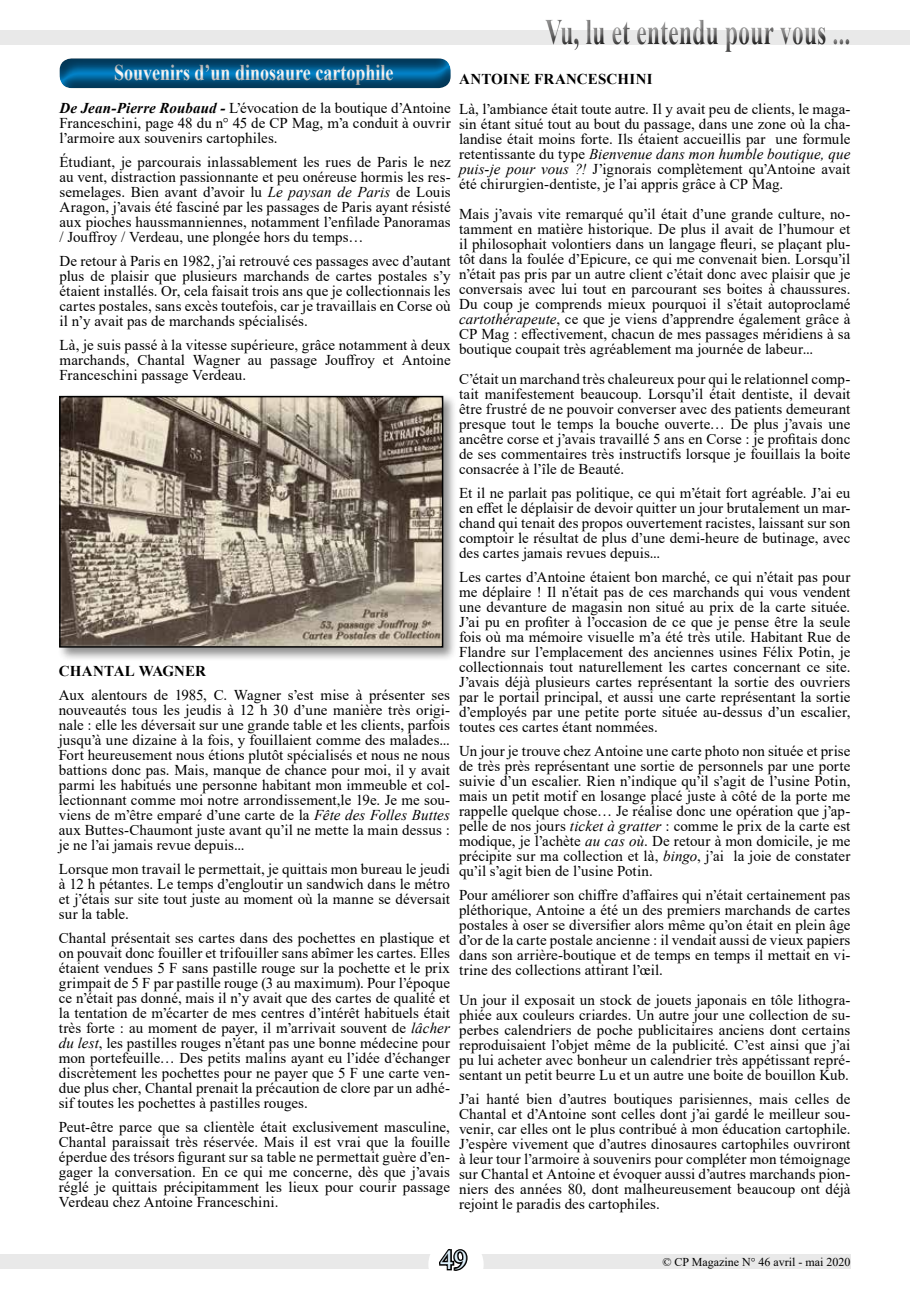
<style>
.page{position:relative;width:910px;height:1293px;background:#fff}
.page>*{position:absolute;margin:0;border:0;box-sizing:border-box;transform-origin:0 0}
.t1{font:700 36px "Times New Roman";color:#706f6f;scale:.67 1}
.t2{font:27px "Times New Roman";color:#dff2fd}
.t3{font:700 22.5px "Times New Roman";color:#fff;scale:.8 1}
.t4{font:15px/15px "Times New Roman";letter-spacing:.005em;color:#000;text-align:justify}
.t5{font:700 15px "Times New Roman";letter-spacing:.015em;color:#000}
.t6{font:12px "Times New Roman";color:#000}
.s1{font-weight:700;font-style:italic}
.s2{font-style:italic}
</style>
<div class="page">
<div style="left:0;top:1254px;width:850px;height:14px;background:#e9e9e9"></div>
<div style="left:0;top:30px;width:910px;height:14px;background:#e9e9e9"></div>
<div style="left:428px;top:1236px;width:56px;height:56px;background:#fff;border-radius:50%"></div>
<svg style="left:439px;top:1249px;width:29px;height:22px"></svg>
<div style="left:532px;top:3px;width:332px;height:57px;background:#000;opacity:.5"></div>
<div style="left:544px;top:12px;width:316px;height:48px;background:#000;opacity:.75"></div>
<div style="left:59px;top:53px;width:394px;height:37px;background:#000;opacity:.5"></div>
<div style="left:57px;top:394px;width:401px;height:267px;background:#000;opacity:.44"></div>
<img style="left:62px;top:399px;width:378px;height:245px">
<div style="left:59px;top:396px;width:384px;height:251px;border:2px solid #000"></div>
<h1 class="t1" style="left:545px;top:6px;width:457px">Vu, lu et entendu pour vous ...</h1>
<h3 class="t3" style="left:114px;top:56px;width:351px">Souvenirs d’un dinosaure cartophile</h3>
<p class="t4" style="left:60px;top:100px;width:393px"><span class="s1">De Jean-Pierre Roubaud -</span> L’évocation de la boutique d’Antoine Franceschini, page 48 du n° 45 de CP Mag, m’a conduit à ouvrir l’armoire aux souvenirs cartophiles.</p>
<p class="t4" style="left:60px;top:154px;width:393px">Étudiant, je parcourais inlassablement les rues de Paris le nez au vent, distraction passionnante et peu onéreuse hormis les res&shy;semelages. Bien avant d’avoir lu <span class="s2">Le paysan de Paris</span> de Louis Aragon, j’avais été fasciné par les passages de Paris ayant résisté aux pioches haussmanniennes, notamment l’enfilade Panoramas / Jouffroy / Verdeau, une plongée hors du temps…</p>
<p class="t4" style="left:60px;top:253px;width:393px">De retour à Paris en 1982, j’ai retrouvé ces passages avec d’autant plus de plaisir que plusieurs marchands de cartes postales s’y étaient installés. Or, cela faisait trois ans que je collectionnais les cartes postales, sans excès toutefois, car je travaillais en Corse où il n’y avait pas de marchands spécialisés.</p>
<p class="t4" style="left:60px;top:337px;width:393px">Là, je suis passé à la vitesse supérieure, grâce notamment à deux marchands, Chantal Wagner au passage Jouffroy et Antoine Franceschini passage Verdeau.</p>
<p class="t5" style="left:459px;top:68px;width:195px">ANTOINE FRANCESCHINI</p>
<p class="t4" style="left:459px;top:101px;width:393px">Là, l’ambiance était toute autre. Il y avait peu de clients, le maga&shy;sin étant situé tout au bout du passage, dans une zone où la cha&shy;landise était moins forte. Ils étaient accueillis par une formule retentissante du type <span class="s2">Bienvenue dans mon humble boutique, que puis-je pour vous ?!</span> J’ignorais complètement qu’Antoine avait été chirurgien-dentiste, je l’ai appris grâce à CP Mag.</p>
<p class="t4" style="left:459px;top:206px;width:393px">Mais j’avais vite remarqué qu’il était d’une grande culture, no&shy;tamment en matière historique. De plus il avait de l’humour et il philosophait volontiers dans un langage fleuri, se plaçant plu&shy;tôt dans la foulée d’Epicure, ce qui me convenait bien. Lorsqu’il n’était pas pris par un autre client c’était donc avec plaisir que je conversais avec lui tout en parcourant ses boites à chaussures.<br>Du coup je comprends mieux pourquoi il s’était autoproclamé <span class="s2">cartothérapeute</span>, ce que je viens d’apprendre également grâce à CP Mag : effectivement, chacun de mes passages méridiens à sa boutique coupait très agréablement ma journée de labeur...</p>
<p class="t4" style="left:459px;top:371px;width:393px">C’était un marchand très chaleureux pour qui le relationnel comp&shy;tait manifestement beaucoup. Lorsqu’il était dentiste, il devait être frustré de ne pouvoir converser avec des patients demeurant presque tout le temps la bouche ouverte… De plus j’avais une ancêtre corse et j’avais travaillé 5 ans en Corse : je profitais donc de ses commentaires très instructifs lorsque je fouillais la boite consacrée à l’île de Beauté.</p>
<p class="t4" style="left:459px;top:485px;width:393px">Et il ne parlait pas politique, ce qui m’était fort agréable. J’ai eu en effet le déplaisir de devoir quitter un jour brutalement un mar&shy;chand qui tenait des propos ouvertement racistes, laissant sur son comptoir le résultat de plus d’une demi-heure de butinage, avec des cartes jamais revues depuis...</p>
<p class="t4" style="left:459px;top:569px;width:393px">Les cartes d’Antoine étaient bon marché, ce qui n’était pas pour me déplaire ! Il n’était pas de ces marchands qui vous vendent une devanture de magasin non situé au prix de la carte située.<br>J’ai pu en profiter à l’occasion de ce que je pense être la seule fois où ma mémoire visuelle m’a été très utile. Habitant Rue de Flandre sur l’emplacement des anciennes usines Félix Potin, je collectionnais tout naturellement les cartes concernant ce site.<br>J’avais déjà plusieurs cartes représentant la sortie des ouvriers par le portail principal, et aussi une carte représentant la sortie d’employés par une petite porte située au-dessus d’un escalier, toutes ces cartes étant nommées.</p>
<p class="t4" style="left:459px;top:743px;width:393px">Un jour je trouve chez Antoine une carte photo non située et prise de très près représentant une sortie de personnels par une porte suivie d’un escalier. Rien n’indique qu’il s’agit de l’usine Potin, mais un petit motif en losange placé juste à côté de la porte me rappelle quelque chose… Je réalise donc une opération que j’ap&shy;pelle de nos jours <span class="s2">ticket à gratter</span> : comme le prix de la carte est modique, je l’achète <span class="s2">au cas où</span>. De retour à mon domicile, je me précipite sur ma collection et là, <span class="s2">bingo</span>, j’ai la joie de constater qu’il s’agit bien de l’usine Potin.</p>
<p class="t4" style="left:459px;top:887px;width:393px">Pour améliorer son chiffre d’affaires qui n’était certainement pas pléthorique, Antoine a été un des premiers marchands de cartes postales à oser se diversifier alors même qu’on était en plein âge d’or de la carte postale ancienne : il vendait aussi de vieux papiers dans son arrière-boutique et de temps en temps il mettait en vi&shy;trine des collections attirant l’œil.</p>
<p class="t4" style="left:459px;top:992px;width:393px">Un jour il exposait un stock de jouets japonais en tôle lithogra&shy;phiée aux couleurs criardes. Un autre jour une collection de su&shy;perbes calendriers de poche publicitaires anciens dont certains reproduisaient l’objet même de la publicité. C’est ainsi que j’ai pu lui acheter avec bonheur un calendrier très appétissant repré&shy;sentant un petit beurre Lu et un autre une boite de bouillon Kub.</p>
<p class="t4" style="left:459px;top:1091px;width:393px">J’ai hanté bien d’autres boutiques parisiennes, mais celles de Chantal et d’Antoine sont celles dont j’ai gardé le meilleur sou&shy;venir, car elles ont le plus contribué à mon éducation cartophile.<br>J’espère vivement que d’autres dinosaures cartophiles ouvriront à leur tour l’armoire à souvenirs pour compléter mon témoignage sur Chantal et Antoine et évoquer aussi d’autres marchands pion&shy;niers des années 80, dont malheureusement beaucoup ont déjà rejoint le paradis des cartophiles.</p>
<p class="t5" style="left:59px;top:660px;width:149px">CHANTAL WAGNER</p>
<p class="t4" style="left:59px;top:686px;width:393px">Aux alentours de 1985, C. Wagner s’est mise à présenter ses nouveautés tous les jeudis à 12 h 30 d’une manière très origi&shy;nale : elle les déversait sur une grande table et les clients, parfois jusqu’à une dizaine à la fois, y fouillaient comme des malades...<br>Fort heureusement nous étions plutôt spécialisés et nous ne nous battions donc pas. Mais, manque de chance pour moi, il y avait parmi les habitués une personne habitant mon immeuble et col&shy;lectionnant comme moi notre arrondissement,le 19e. Je me sou&shy;viens de m’être emparé d’une carte de la <span class="s2">Fête des Folles Buttes </span>aux Buttes-Chaumont juste avant qu’il ne mette la main dessus : je ne l’ai jamais revue depuis...</p>
<p class="t4" style="left:59px;top:860px;width:393px">Lorsque mon travail le permettait, je quittais mon bureau le jeudi à 12 h pétantes. Le temps d’engloutir un sandwich dans le métro et j’étais sur site tout juste au moment où la manne se déversait sur la table.</p>
<p class="t4" style="left:59px;top:929px;width:393px">Chantal présentait ses cartes dans des pochettes en plastique et on pouvait donc fouiller et trifouiller sans abîmer les cartes. Elles étaient vendues 5 F sans pastille rouge sur la pochette et le prix grimpait de 5 F par pastille rouge (3 au maximum). Pour l’époque ce n’était pas donné, mais il n’y avait que des cartes de qualité et la tentation de m’écarter de mes centres d’intérêt habituels était très forte : au moment de payer, il m’arrivait souvent de <span class="s2">lâcher du lest</span>, les pastilles rouges n’étant pas une bonne médecine pour mon portefeuille… Des petits malins ayant eu l’idée d’échanger discrètement les pochettes pour ne payer que 5 F une carte ven&shy;due plus cher, Chantal prenait la précaution de clore par un adhé&shy;sif toutes les pochettes à pastilles rouges.</p>
<p class="t4" style="left:59px;top:1118px;width:393px">Peut-être parce que sa clientèle était exclusivement masculine, Chantal paraissait très réservée. Mais il est vrai que la fouille éperdue des trésors figurant sur sa table ne permettait guère d’en&shy;gager la conversation. En ce qui me concerne, dès que j’avais réglé je quittais précipitamment les lieux pour courir passage Verdeau chez Antoine Franceschini.</p>
<h2 class="t2" style="left:440px;top:1240px;width:28px">49</h2>
<p class="t6" style="left:662px;top:1253px;width:190px">© CP Magazine N° 46 avril - mai 2020</p>
</div>
